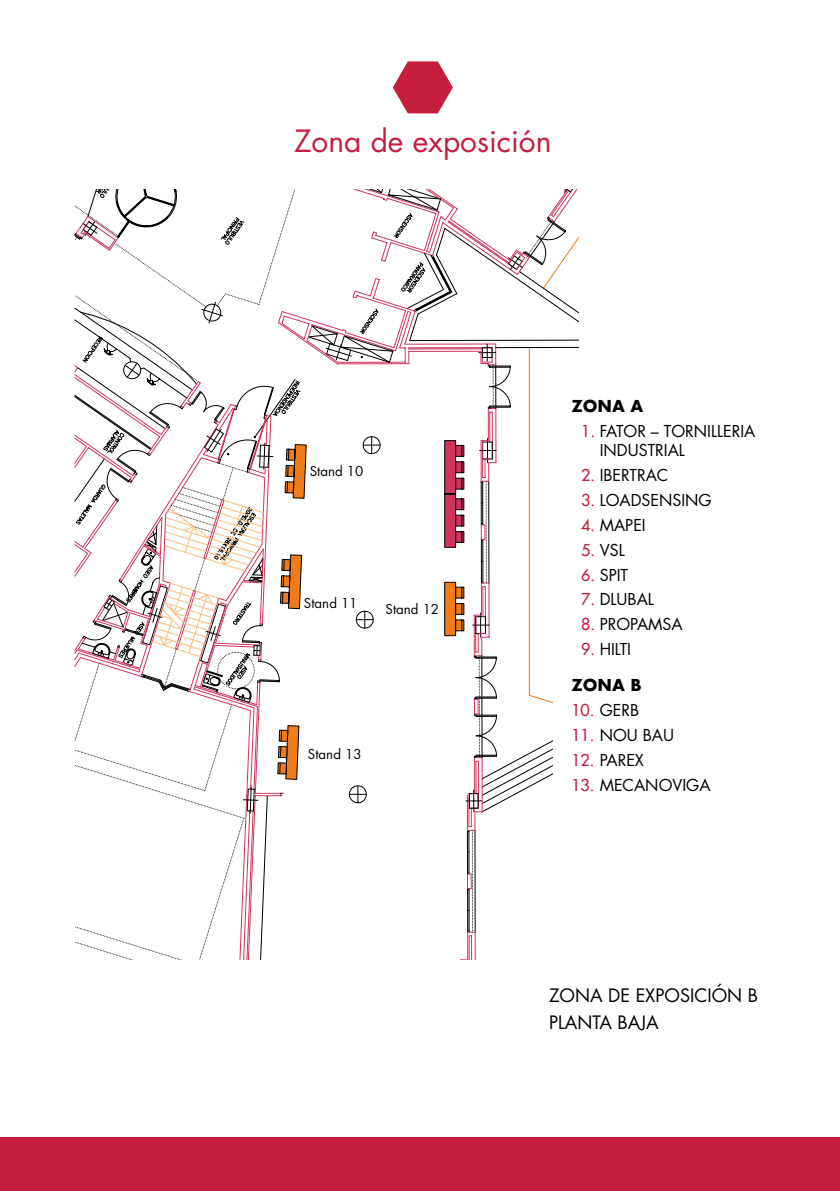
<style>
.page{position:relative;width:840px;height:1191px;background:#fff}
.page>*{position:absolute;margin:0;border:0;box-sizing:border-box;transform-origin:0 0}
.t1{font:29.8px "Futura";color:#c31e3d}
.t2{font:18px/27.2px "Futura";color:#000}
.t3{font:16px/19.2px "Futura";color:#000}
.t4{font:700 16px "Futura";color:#000}
.t5{font:13.4px "Futura";color:#000}
.s1{color:#c31e3d}
</style>
<div class="page">
<svg style="left:74px;top:190px;width:504px;height:770px"></svg>
<div style="left:553px;top:416px;width:213px;height:442px;background:#fff"></div>
<svg style="left:392px;top:61px;width:60px;height:52px"></svg>
<div style="left:0;top:1137px;width:839px;height:54px;background:#c31e3d"></div>
<h1 class="t1" style="left:294px;top:120px;width:259px">Zona de exposición</h1>
<p class="t5" style="left:309px;top:462px;width:55px">Stand 10</p>
<p class="t5" style="left:304px;top:594px;width:55px">Stand 11</p>
<p class="t5" style="left:385px;top:600px;width:55px">Stand 12</p>
<p class="t5" style="left:308px;top:745px;width:55px">Stand 13</p>
<p class="t4" style="left:571px;top:394px;width:73px">ZONA A</p>
<p class="t3" style="left:599px;top:421px;width:157px;text-indent:-18px"><span class="s1">1.</span> FATOR – TORNILLERIA<br>INDUSTRIAL</p>
<p class="t3" style="left:581px;top:465px;width:89px"><span class="s1">2.</span> IBERTRAC</p>
<p class="t3" style="left:581px;top:490px;width:132px"><span class="s1">3.</span> LOADSENSING</p>
<p class="t3" style="left:581px;top:515px;width:66px"><span class="s1">4.</span> MAPEI</p>
<p class="t3" style="left:581px;top:540px;width:45px"><span class="s1">5.</span> VSL</p>
<p class="t3" style="left:581px;top:565px;width:48px"><span class="s1">6.</span> SPIT</p>
<p class="t3" style="left:581px;top:590px;width:74px"><span class="s1">7.</span> DLUBAL</p>
<p class="t3" style="left:581px;top:614px;width:103px"><span class="s1">8.</span> PROPAMSA</p>
<p class="t3" style="left:581px;top:639px;width:51px"><span class="s1">9.</span> HILTI</p>
<p class="t4" style="left:571px;top:674px;width:72px">ZONA B</p>
<p class="t3" style="left:571px;top:700px;width:69px"><span class="s1">10.</span> GERB</p>
<p class="t3" style="left:571px;top:725px;width:104px"><span class="s1">11.</span> NOU BAU</p>
<p class="t3" style="left:571px;top:750px;width:74px"><span class="s1">12.</span> PAREX</p>
<p class="t3" style="left:571px;top:775px;width:141px"><span class="s1">13.</span> MECANOVIGA</p>
<p class="t2" style="left:548px;top:981px;width:210px">ZONA DE EXPOSICIÓN B<br>PLANTA BAJA</p>
</div>
